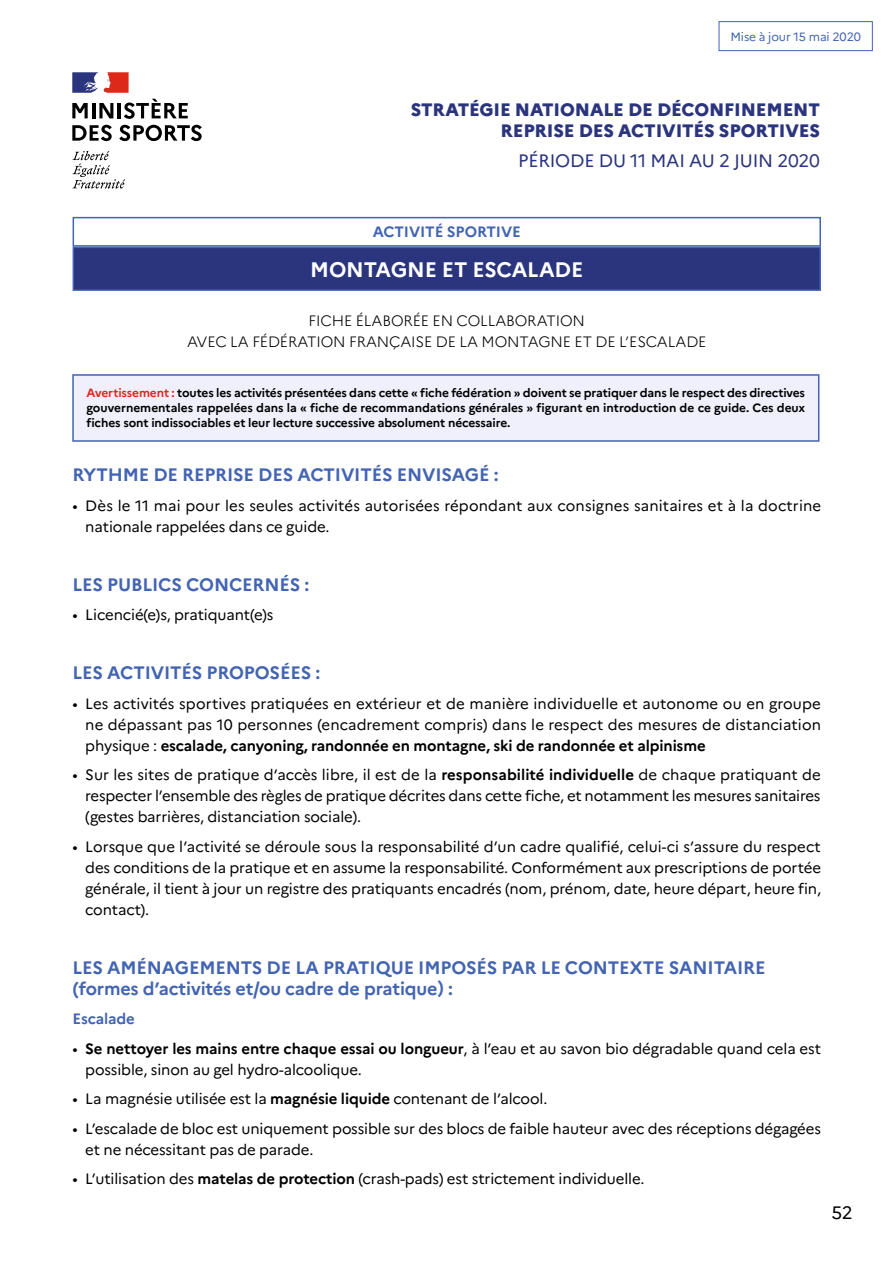
<style>
.page{position:relative;width:893px;height:1263px;background:#fff}
.page>*{position:absolute;margin:0;border:0;box-sizing:border-box;transform-origin:0 0}
.Heading_SPORT{font:700 21px "Marianne";letter-spacing:-.01em;color:#fff}
.TEXTE{font:700 18px/21px "Marianne";letter-spacing:-.01em;color:#4264b2}
.t1{font:800 18px/21px "Marianne";letter-spacing:-.01em;color:#2b357d;text-align:right}
.t2{font:18px "Marianne";letter-spacing:-.01em;color:#2b357d}
.t3{font:18px "Marianne";color:#000}
.t4{font:15px/21px "Marianne";letter-spacing:-.01em;color:#000}
.TEXTE-2{font:300 15px/21px "Marianne";letter-spacing:-.01em;color:#000;text-align:center}
.TEXTE-3{font:700 15px "Marianne";letter-spacing:-.01em;color:#4264b2}
.t5{font:700 12px/15px "Marianne";letter-spacing:-.01em;color:#000;text-align:justify}
.TEXTE-4{font:12px "Marianne";letter-spacing:-.01em;color:#4264b2}
.s1{color:#dc291a}
.s2{font-weight:700}
</style>
<div class="page">
<div style="left:73px;top:217px;width:748px;height:30px;border:2px solid #4264b2"></div>
<div style="left:73px;top:375px;width:746px;height:66px;background:#eff0fc"></div>
<div style="left:72px;top:374px;width:747px;height:68px;border:2px solid #4264b2"></div>
<svg style="left:72px;top:103px;width:16px;height:15px"></svg>
<hr style="left:92px;top:103px;width:3px;height:15px;background:#000">
<svg style="left:99px;top:103px;width:14px;height:15px"></svg>
<hr style="left:118px;top:103px;width:3px;height:15px;background:#000">
<svg style="left:124px;top:99px;width:64px;height:20px"></svg>
<svg style="left:72px;top:125px;width:40px;height:16px"></svg>
<svg style="left:119px;top:125px;width:83px;height:16px"></svg>
<svg style="left:72px;top:151px;width:53px;height:38px"></svg>
<svg style="left:72px;top:72px;width:57px;height:21px"></svg>
<div style="left:73px;top:247px;width:747px;height:43px;background:#2b357d"></div>
<div style="left:73px;top:247px;width:748px;height:44px;border:2px solid #4264b2"></div>
<svg style="left:718px;top:21px;width:155px;height:30px"></svg>
<p class="TEXTE-4" style="left:730px;top:29px;width:132px">Mise à jour 15 mai 2020</p>
<p class="t1" style="left:411px;top:99px;width:411px">STRATÉGIE NATIONALE DE DÉCONFINEMENT<br>REPRISE DES ACTIVITÉS SPORTIVES</p>
<p class="t2" style="left:518px;top:149px;width:303px">PÉRIODE DU 11 MAI AU 2 JUIN 2020</p>
<p class="TEXTE-3" style="left:373px;top:223px;width:150px">ACTIVITÉ SPORTIVE</p>
<p class="Heading_SPORT" style="left:310px;top:256px;width:275px">MONTAGNE ET ESCALADE</p>
<p class="TEXTE-2" style="left:187px;top:310px;width:521px">FICHE ÉLABORÉE EN COLLABORATION<br>AVEC LA FÉDÉRATION FRANÇAISE DE LA MONTAGNE ET DE L’ESCALADE</p>
<p class="t5" style="left:87px;top:386px;width:720px"><span class="s1">Avertissement :</span> toutes les activités présentées dans cette « fiche fédération » doivent se pratiquer dans le respect des directives gouvernementales rappelées dans la « fiche de recommandations générales » figurant en introduction de ce guide. Ces deux fiches sont indissociables et leur lecture successive absolument nécessaire.</p>
<p class="TEXTE" style="left:73px;top:464px;width:427px">RYTHME DE REPRISE DES ACTIVITÉS ENVISAGÉ :</p>
<p class="t4" style="left:85px;top:495px;width:737px;text-indent:-13px">• Dès le 11 mai pour les seules activités autorisées répondant aux consignes sanitaires et à la doctrine nationale rappelées dans ce guide.</p>
<p class="TEXTE" style="left:73px;top:574px;width:238px">LES PUBLICS CONCERNÉS :</p>
<p class="t4" style="left:73px;top:604px;width:202px">• Licencié(e)s, pratiquant(e)s</p>
<p class="TEXTE" style="left:73px;top:662px;width:249px">LES ACTIVITÉS PROPOSÉES :</p>
<p class="t4" style="left:85px;top:693px;width:737px;text-align:justify;text-indent:-13px">• Les activités sportives pratiquées en extérieur et de manière individuelle et autonome ou en groupe ne dépassant pas 10 personnes (encadrement compris) dans le respect des mesures de distanciation physique : <span class="s2">escalade, canyoning, randonnée en montagne, ski de randonnée et alpinisme</span></p>
<p class="t4" style="left:85px;top:764px;width:737px;text-align:justify;text-indent:-13px">• Sur les sites de pratique d’accès libre, il est de la <span class="s2">responsabilité individuelle</span> de chaque pratiquant de respecter l’ensemble des règles de pratique décrites dans cette fiche, et notamment les mesures sanitaires (gestes barrières, distanciation sociale).</p>
<p class="t4" style="left:85px;top:836px;width:737px;text-align:justify;text-indent:-13px">• Lorsque que l’activité se déroule sous la responsabilité d’un cadre qualifié, celui-ci s’assure du respect des conditions de la pratique et en assume la responsabilité. Conformément aux prescriptions de portée générale, il tient à jour un registre des pratiquants encadrés (nom, prénom, date, heure départ, heure fin, contact).</p>
<p class="TEXTE" style="left:73px;top:957px;width:694px">LES AMÉNAGEMENTS DE LA PRATIQUE IMPOSÉS PAR LE CONTEXTE SANITAIRE (formes d’activités et/ou cadre de pratique) :</p>
<p class="TEXTE-3" style="left:73px;top:1010px;width:64px">Escalade</p>
<p class="t4" style="left:85px;top:1038px;width:737px;text-indent:-13px">• <span class="s2">Se nettoyer les mains entre chaque essai ou longueur</span>, à l’eau et au savon bio dégradable quand cela est possible, sinon au gel hydro-alcoolique.</p>
<p class="t4" style="left:73px;top:1088px;width:476px">• La magnésie utilisée est la <span class="s2">magnésie liquide</span> contenant de l’alcool.</p>
<p class="t4" style="left:85px;top:1118px;width:737px;text-indent:-13px">• L’escalade de bloc est uniquement possible sur des blocs de faible hauteur avec des réceptions dégagées et ne nécessitant pas de parade.</p>
<p class="t4" style="left:73px;top:1168px;width:574px">• L’utilisation des <span class="s2">matelas de protection</span> (crash-pads) est strictement individuelle.</p>
<p class="t3" style="left:831px;top:1201px;width:23px">52</p>
</div>
